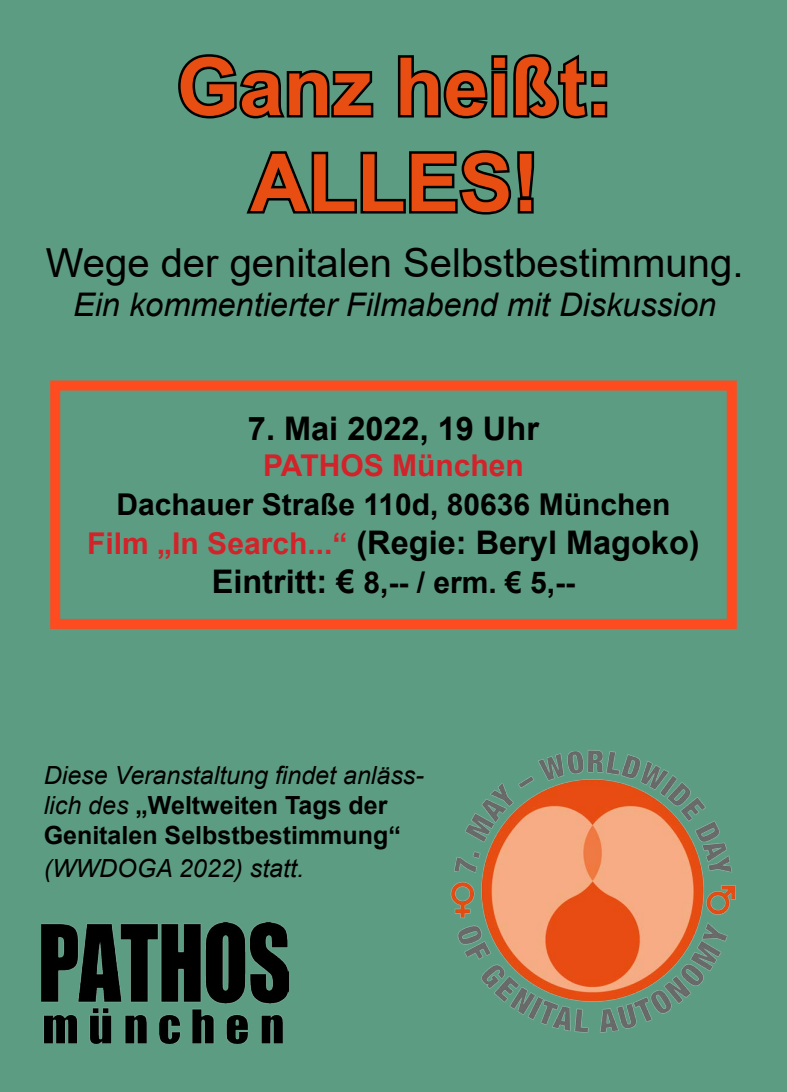
<style>
.page{position:relative;width:787px;height:1092px;background:#fff}
.page>*{position:absolute;margin:0;border:0;box-sizing:border-box;transform-origin:0 0}
.t1{font:700 80px/96px "Arial";color:#e84d12;text-align:center}
.t2{font:40px "Arial";color:#000}
.t3{font:700 32.5px "Arial";color:#000}
.t4{font:italic 32.5px "Arial";color:#000}
.t5{font:700 30px "Arial";color:#000}
.t6{font:700 30px "Arial";color:#d2232a}
.t7{font:700 25px/30px "Arial";color:#000}
.t8{font:italic 25px "Arial";color:#000}
.s1{font-size:30px;color:#d2232a}
.s2{font-size:32.5px}
.s3{font-weight:400;font-style:italic}
</style>
<div class="page">
<div style="left:0;top:0;width:787px;height:1091px;background:#5c9c82"></div>
<svg style="left:175px;top:51px;width:201px;height:71px"></svg>
<svg style="left:395px;top:50px;width:214px;height:72px"></svg>
<svg style="left:243px;top:147px;width:293px;height:70px"></svg>
<div style="left:50px;top:380px;width:686px;height:249px;border:10px solid #ff4b20"></div>
<img style="left:441px;top:739px;width:303px;height:303px">
<img style="left:42px;top:922px;width:247px;height:120px">
<h1 class="t1" style="left:177px;top:40px;width:437px">Ganz heißt:<br>ALLES!</h1>
<h2 class="t2" style="left:46px;top:235px;width:699px">Wege der genitalen Selbstbestimmung.</h2>
<h3 class="t4" style="left:73px;top:283px;width:644px">Ein kommentierter Filmabend mit Diskussion</h3>
<h3 class="t3" style="left:248px;top:405px;width:292px">7. Mai 2022, 19 Uhr</h3>
<p class="t6" style="left:263px;top:444px;width:262px">PATHOS München</p>
<p class="t5" style="left:117px;top:483px;width:555px">Dachauer Straße 110d, 80636 München</p>
<h3 class="t3" style="left:87px;top:519px;width:614px"><span class="s1">Film „In Search...“</span> (Regie: Beryl Magoko)</h3>
<p class="t5" style="left:212px;top:561px;width:365px"><span class="s2">Eintritt: €</span> 8,-- / erm. € 5,--</p>
<p class="t7" style="left:44px;top:760px;width:381px"><span class="s3">Diese Veranstaltung findet anläss&shy;lich des</span> „Weltweiten Tags der<br>Genitalen Selbstbestimmung“</p>
<p class="t8" style="left:44px;top:852px;width:262px">(WWDOGA 2022) statt.</p>
</div>
